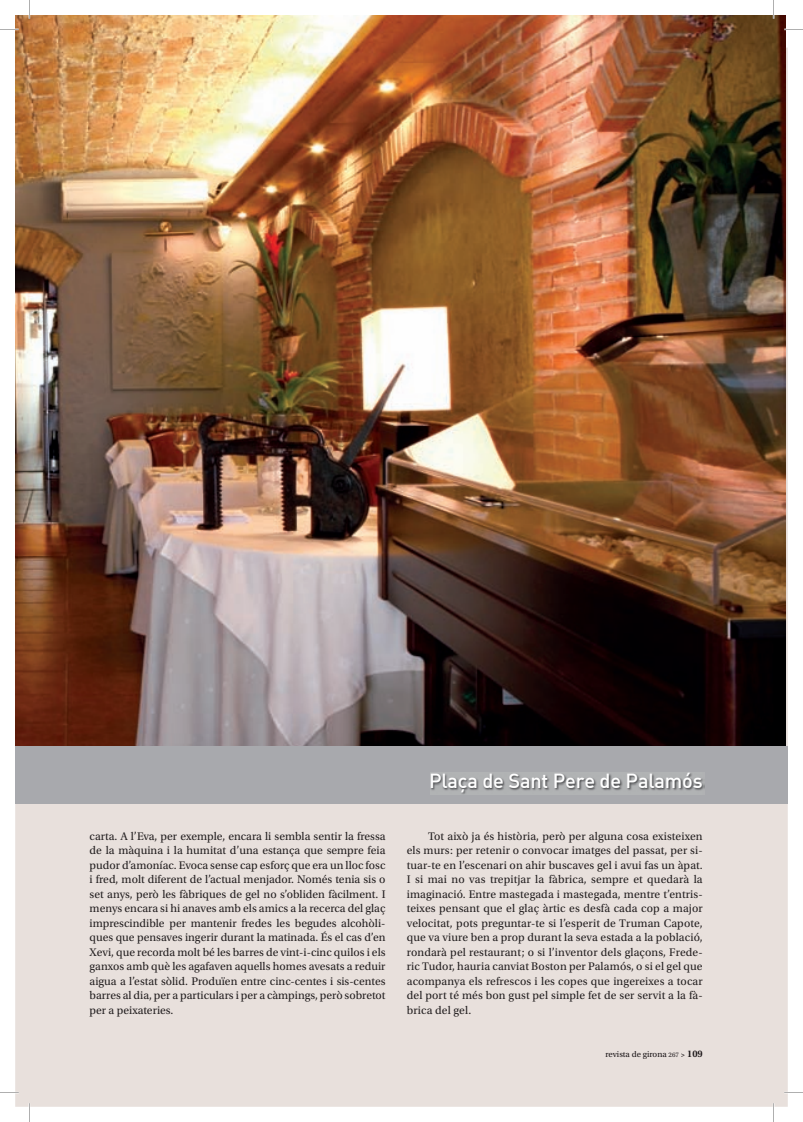
<style>
.page{position:relative;width:803px;height:1122px;background:#fff}
.page>*{position:absolute;margin:0;border:0;box-sizing:border-box;transform-origin:0 0}
.t1{font:20px "DIN Medium Alternate";letter-spacing:-.01em;color:#fff}
.t2{font:11.62px/14.5px "Utopia Std";letter-spacing:.005em;color:#231f20;text-align:justify}
.t3{font:8.75px "Utopia Std";color:#231f20}
.s1{font-size:6.88px}
.s2{font-weight:600;font-size:7.5px}
.s3{font-weight:600;font-size:10px}
</style>
<div class="page">
<div style="left:15px;top:48px;width:773px;height:1059px;background:#e8e0dc"></div>
<div style="left:606px;top:1051px;width:61px;height:8px;background:#e8e0dc"></div>
<hr style="left:669px;top:1053px;width:10px;height:4px;background:#e8e0dc">
<svg style="left:681px;top:1054px;width:4px;height:3px"></svg>
<div style="left:685px;top:1051px;width:17px;height:6px;background:#e8e0dc"></div>
<img style="left:15px;top:15px;width:770px;height:731px">
<div style="left:15px;top:746px;width:773px;height:57px;background:#a8a9ad"></div>
<img style="left:431px;top:773px;width:273px;height:21px">
<svg style="left:773px;top:0;width:1px;height:19px"></svg>
<svg style="left:29px;top:0;width:1px;height:19px"></svg>
<svg style="left:784px;top:29px;width:19px;height:1px"></svg>
<svg style="left:0;top:29px;width:19px;height:1px"></svg>
<svg style="left:784px;top:1092px;width:19px;height:1px"></svg>
<svg style="left:0;top:1092px;width:19px;height:1px"></svg>
<svg style="left:773px;top:1103px;width:1px;height:19px"></svg>
<svg style="left:29px;top:1103px;width:1px;height:19px"></svg>
<h1 class="t1" style="left:429px;top:768px;width:275px">Plaça de Sant Pere de Palamós</h1>
<p class="t2" style="left:90px;top:829px;width:297px">carta. A l’Eva, per exemple, encara li sembla sentir la fressa de la màquina i la humitat d’una estança que sempre feia pudor d’amoníac. Evoca sense cap esforç que era un lloc fosc i fred, molt diferent de l’actual menjador. Només tenia sis o set anys, però les fàbriques de gel no s’obliden fàcilment. I menys encara si hi anaves amb els amics a la recerca del glaç imprescindible per mantenir fredes les begudes alcohòli&shy;ques que pensaves ingerir durant la matinada. És el cas d’en Xevi, que recorda molt bé les barres de vint-i-cinc quilos i els ganxos amb què les agafaven aquells homes avesats a reduir aigua a l’estat sòlid. Produïen entre cinc-centes i sis-centes barres al dia, per a particulars i per a càmpings, però sobretot per a peixateries.</p>
<p class="t2" style="left:407px;top:829px;width:297px;text-indent:21px">Tot això ja és història, però per alguna cosa existeixen els murs: per retenir o convocar imatges del passat, per si&shy;tuar-te en l’escenari on ahir buscaves gel i avui fas un àpat.<br>I si mai no vas trepitjar la fàbrica, sempre et quedarà la imaginació. Entre mastegada i mastegada, mentre t’entris&shy;teixes pensant que el glaç àrtic es desfà cada cop a major velocitat, pots preguntar-te si l’esperit de Truman Capote, que va viure ben a prop durant la seva estada a la població, rondarà pel restaurant; o si l’inventor dels glaçons, Frede&shy;ric Tudor, hauria canviat Boston per Palamós, o si el gel que acompanya els refrescos i les copes que ingereixes a tocar del port té més bon gust pel simple fet de ser servit a la fà&shy;brica del gel.</p>
<p class="t3" style="left:605px;top:1050px;width:99px">revista de girona <span class="s1">267</span> <span class="s2">&gt;</span> <span class="s3">109</span></p>
</div>
